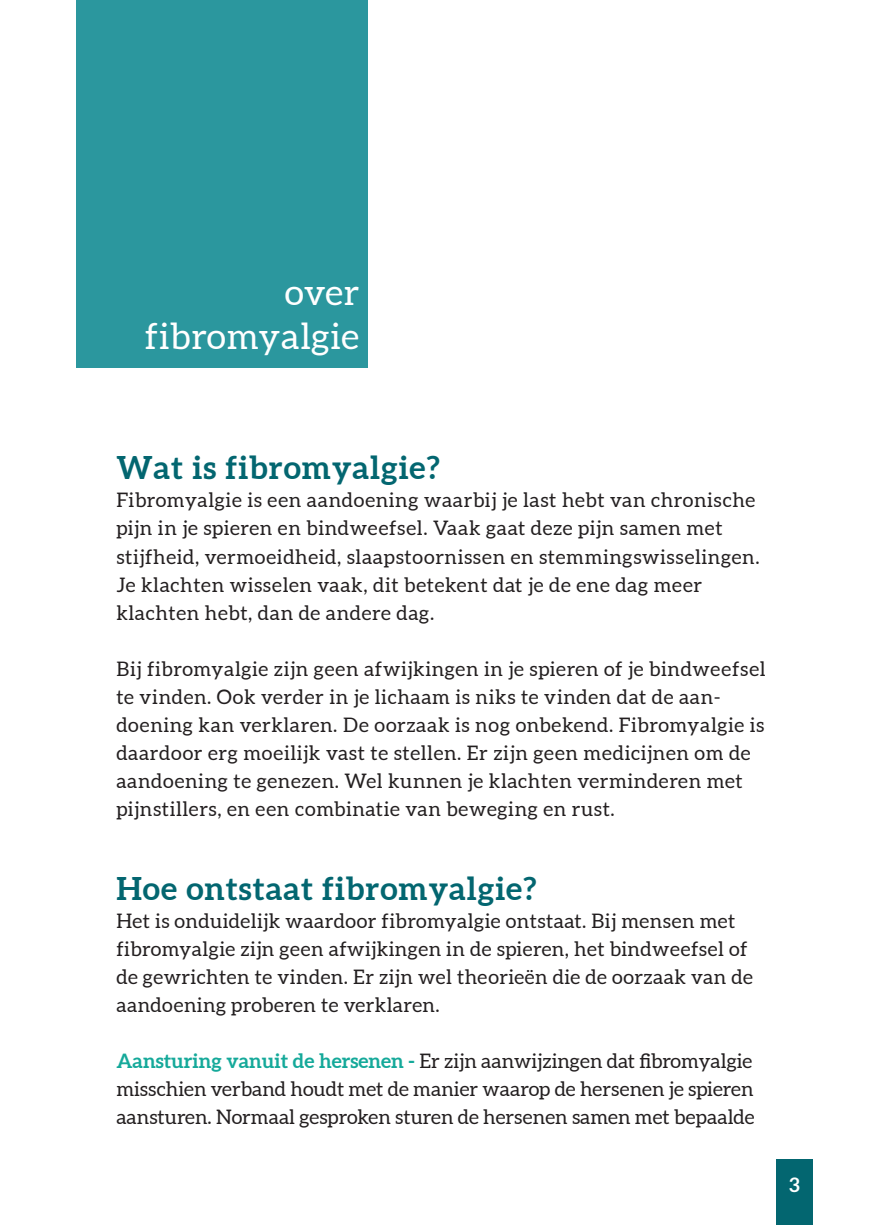
<style>
.page{position:relative;width:874px;height:1225px;background:#fff}
.page>*{position:absolute;margin:0;border:0;box-sizing:border-box;transform-origin:0 0}
.t1{font:36px "Aleo";letter-spacing:.02em;color:#fff}
.t2{font:700 32px "Aleo";letter-spacing:.03em;color:#036670}
.t3{font:20px/28px "Aleo";letter-spacing:.03em;color:#231f20}
.t4{font:700 20px "Aleo";color:#fff}
.s1{font-weight:700;color:#15a99a}
</style>
<div class="page">
<div style="left:76px;top:0;width:292px;height:368px;background:#2b979e"></div>
<div style="left:775px;top:1159px;width:37px;height:66px;background:#036670"></div>
<p class="t1" style="left:285px;top:272px;width:76px">over</p>
<p class="t1" style="left:145px;top:315px;width:216px">fibromyalgie</p>
<p class="t2" style="left:116px;top:448px;width:325px">Wat is fibromyalgie?</p>
<p class="t3" style="left:116px;top:487px;width:644px">Fibromyalgie is een aandoening waarbij je last hebt van chronische pijn in je spieren en bindweefsel. Vaak gaat deze pijn samen met stijfheid, vermoeidheid, slaapstoornissen en stemmingswisselingen.<br>Je klachten wisselen vaak, dit betekent dat je de ene dag meer</p>
<p class="t3" style="left:116px;top:599px;width:319px">klachten hebt, dan de andere dag.</p>
<p class="t3" style="left:116px;top:655px;width:650px">Bij fibromyalgie zijn geen afwijkingen in je spieren of je bindweefsel te vinden. Ook verder in je lichaam is niks te vinden dat de aan-</p>
<p class="t3" style="left:116px;top:711px;width:649px">doening kan verklaren. De oorzaak is nog onbekend. Fibromyalgie is daardoor erg moeilijk vast te stellen. Er zijn geen medicijnen om de aandoening te genezen. Wel kunnen je klachten verminderen met pijnstillers, en een combinatie van beweging en rust.</p>
<p class="t2" style="left:116px;top:868px;width:421px">Hoe ontstaat fibromyalgie?</p>
<p class="t3" style="left:116px;top:907px;width:637px">Het is onduidelijk waardoor fibromyalgie ontstaat. Bij mensen met fibromyalgie zijn geen afwijkingen in de spieren, het bindweefsel of de gewrichten te vinden. Er zijn wel theorieën die de oorzaak van de aandoening proberen te verklaren.</p>
<p class="t3" style="left:116px;top:1047px;width:639px;text-align:justify"><span class="s1">Aansturing vanuit de hersenen -</span> Er zijn aanwijzingen dat fibromyalgie misschien verband houdt met de manier waarop de hersenen je spieren aansturen. Normaal gesproken sturen de hersenen samen met bepaalde</p>
<p class="t4" style="left:788px;top:1172px;width:12px">3</p>
</div>
